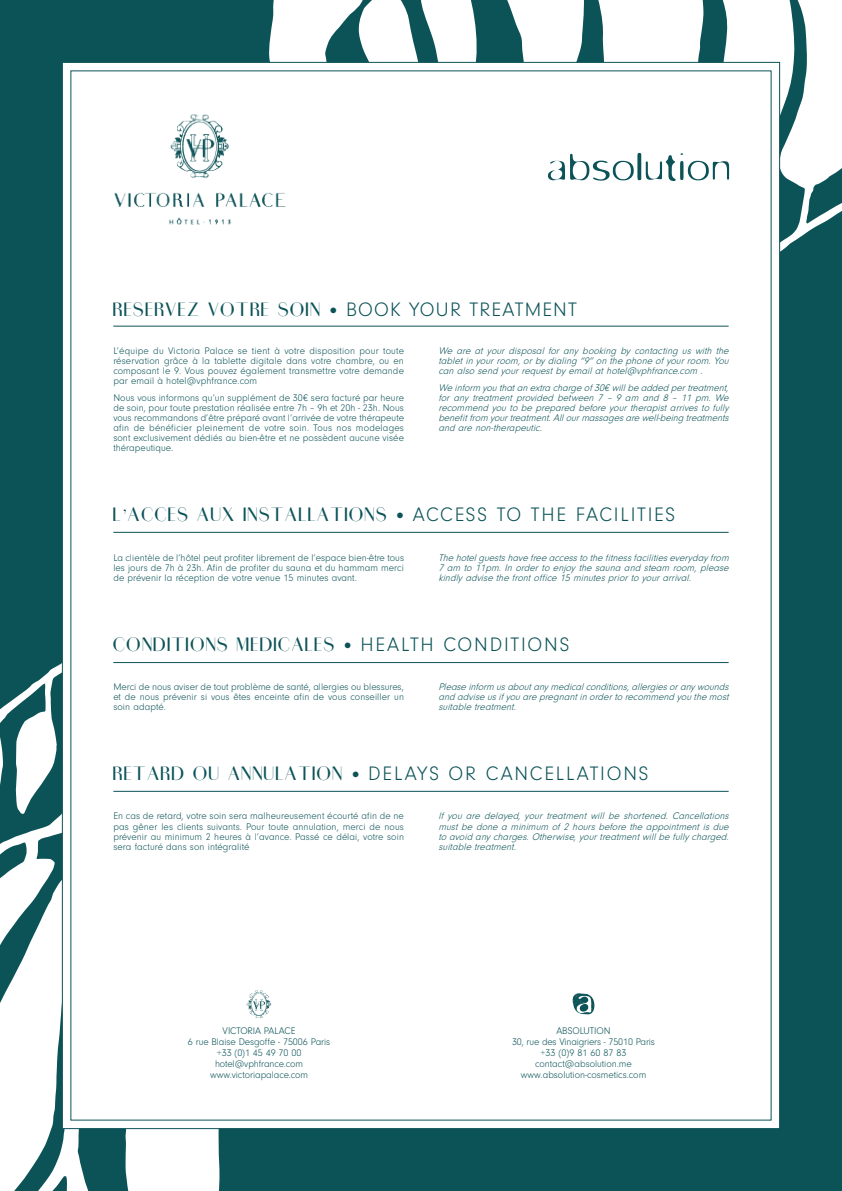
<style>
.page{position:relative;width:842px;height:1191px;background:#0c5358}
.page>*{position:absolute;margin:0;border:0;box-sizing:border-box;transform-origin:0 0}
.t1{font:300 20.2px "Neuzeit Gro";letter-spacing:.09em;color:#0c5358}
.t2{font:15.8px "Sans Serif Didot";letter-spacing:.07em;color:#0c5358}
.t3{font:300 10px/10px "Neuzeit Gro";color:#0c5358;text-align:justify}
.t4{font:italic 300 10px/10px "Neuzeit Gro";color:#0c5358;text-align:justify}
.s1{font-family:"Neuzeit Gro";font-weight:300;font-size:20.2px}
.s2{font-family:"Sans Serif Didot";font-weight:400;font-size:15.8px}
</style>
<div class="page">
<svg style="left:0;top:663px;width:220px;height:528px;fill:#fff"></svg>
<svg style="left:269px;top:0;width:573px;height:252px;fill:#fff"></svg>
<div style="left:62px;top:62px;width:718px;height:1067px;background:#fff;border:1px solid #0c5358"></div>
<svg style="left:548px;top:153px;width:181px;height:28px"></svg>
<img style="left:114px;top:114px;width:172px;height:111px">
<hr style="left:113px;top:326px;width:616px;height:1px;background:#0c5358">
<hr style="left:113px;top:532px;width:616px;height:1px;background:#0c5358">
<hr style="left:113px;top:662px;width:616px;height:1px;background:#0c5358">
<hr style="left:113px;top:791px;width:616px;height:1px;background:#0c5358">
<svg style="left:573px;top:993px;width:21px;height:21px"></svg>
<img style="left:246px;top:990px;width:26px;height:28px">
<h2 class="t2" style="left:113px;top:298px;width:465px">RESERVEZ VOTRE SOIN • <span class="s1">BOOK YOUR TREATMENT</span></h2>
<p class="t4" style="left:438px;top:346px;width:294px">We are at your disposal for any booking by contacting us with the tabletin yourroom,orbydialing “9”on the phone ofyourroom.You can also send yourrequestbyemailathotel@vphfrance.com .</p>
<p class="t4" style="left:438px;top:383px;width:295px">We inform youthatanextra charge of30€willbe added pertreatment, for any treatment provided between 7 – 9 am and 8 – 11 pm. We recommend you to be prepared before your therapist arrives to fully benefitfrom yourtreatment.Allourmassagesare well-being treatments and are non-therapeutic.</p>
<p class="t3" style="left:113px;top:346px;width:292px">L’équipe du Victoria Palace se tient à votre disposition pour toute réservation grâce à la tablette digitale dans votre chambre, ou en composant le 9. Vous pouvez également transmettre votre demande par email à hotel@vphfrance.com</p>
<p class="t3" style="left:113px;top:393px;width:292px">Nous vous informons qu’un supplément de 30€ sera facturé par heure de soin, pour toute prestation réalisée entre 7h – 9h et 20h - 23h. Nous vous recommandons d’être préparé avant l’arrivée de votre thérapeute afin de bénéficier pleinement de votre soin. Tous nos modelages sont exclusivement dédiés au bien-être et ne possèdent aucune visée thérapeutique.</p>
<h2 class="t2" style="left:113px;top:503px;width:563px">L’ACCES AUX INSTALLATIONS • <span class="s1">ACCESS TO THE FACILITIES</span></h2>
<p class="t3" style="left:113px;top:552px;width:292px">La clientèle de l’hôtel peut profiter librement de l’espace bien-être tous les jours de 7h à 23h. Afin de profiter du sauna et du hammam merci de prévenir la réception de votre venue 15 minutes avant.</p>
<p class="t4" style="left:438px;top:552px;width:294px">The hotelguestshave free accessto the fitnessfacilitieseverydayfrom 7 am to 11pm. In order to enjoy the sauna and steam room, please kindlyadvise the frontoffice 15 minutespriorto yourarrival.</p>
<h2 class="t2" style="left:113px;top:634px;width:457px">CONDITIONS MEDICALES • <span class="s1">HEALTH CONDITIONS</span></h2>
<p class="t3" style="left:113px;top:682px;width:292px">Merci de nous aviser de tout problème de santé, allergies ou blessures, et de nous prévenir si vous êtes enceinte afin de vous conseiller un soin adapté.</p>
<p class="t4" style="left:438px;top:682px;width:295px">Please inform usaboutanymedicalconditions,allergiesoranywounds and advise usifyouare pregnantin orderto recommend youthe most suitable treatment.</p>
<h1 class="t1" style="left:113px;top:762px;width:536px"><span class="s2">RETARD OU ANNULATION •</span> DELAYS OR CANCELLATIONS</h1>
<p class="t3" style="left:113px;top:811px;width:292px">En cas de retard, votre soin sera malheureusement écourté afin de ne pas gêner les clients suivants. Pour toute annulation, merci de nous prévenir au minimum 2 heures à l’avance. Passé ce délai, votre soin sera facturé dans son intégralité</p>
<p class="t4" style="left:438px;top:811px;width:295px">lf you are delayed, your treatment will be shortened. Cancellations must be done a minimum of 2 hours before the appointment is due to avoid anycharges.Otherwise,yourtreatmentwillbe fullycharged. suitable treatment.</p>
<p class="t3" style="left:188px;top:1025px;width:144px;line-height:11px;text-align:center">VICTORIA PALACE<br>6 rue Blaise Desgoffe - 75006 Paris +33 (0)1 45 49 70 00 hotel@vphfrance.com www.victoriapalace.com</p>
<p class="t3" style="left:512px;top:1025px;width:144px;line-height:11px;text-align:center">ABSOLUTION<br>30, rue des Vinaigriers - 75010 Paris +33 (0)9 81 60 87 83 contact@absolution.me www.absolution-cosmetics.com</p>
</div>
